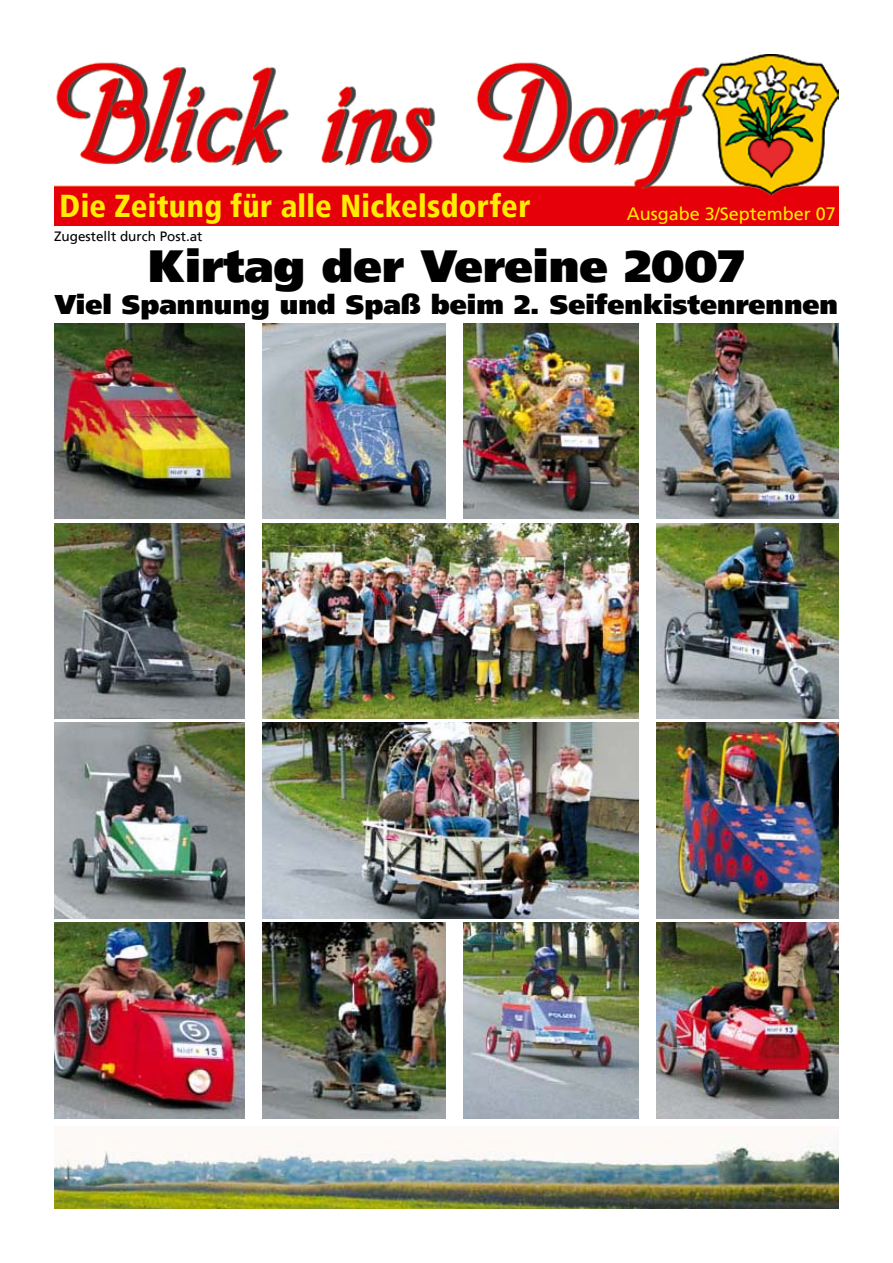
<style>
.page{position:relative;width:893px;height:1263px;background:#fff}
.page>*{position:absolute;margin:0;border:0;box-sizing:border-box;transform-origin:0 0}
.t1{font:900 45px "Frutiger";color:#000}
.t2{font:900 condensed 31.65px "Frutiger";letter-spacing:.01em;color:#ffec00}
.t3{font:900 27px "Frutiger";color:#000}
.t4{font:18px "Frutiger";color:#ffec00}
.t5{font:13.5px "Frutiger";color:#000}
</style>
<div class="page">
<img style="left:54px;top:54px;width:784px;height:171px">
<img style="left:54px;top:1126px;width:785px;height:83px">
<img style="left:262px;top:523px;width:376px;height:195px">
<img style="left:54px;top:323px;width:190px;height:196px">
<img style="left:54px;top:523px;width:190px;height:196px">
<img style="left:262px;top:323px;width:183px;height:196px">
<img style="left:463px;top:323px;width:175px;height:196px">
<img style="left:656px;top:323px;width:183px;height:196px">
<img style="left:656px;top:523px;width:183px;height:196px">
<img style="left:54px;top:723px;width:190px;height:195px">
<img style="left:54px;top:923px;width:190px;height:195px">
<img style="left:656px;top:923px;width:183px;height:195px">
<img style="left:656px;top:723px;width:183px;height:195px">
<img style="left:262px;top:723px;width:376px;height:195px">
<img style="left:463px;top:923px;width:175px;height:195px">
<img style="left:262px;top:923px;width:183px;height:195px">
<p class="t2" style="left:60px;top:186px;width:472px">Die Zeitung für alle Nickelsdorfer</p>
<p class="t4" style="left:627px;top:203px;width:211px">Ausgabe 3/September 07</p>
<p class="t5" style="left:54px;top:229px;width:150px">Zugestellt durch Post.at</p>
<h1 class="t1" style="left:149px;top:239px;width:597px">Kirtag der Vereine 2007</h1>
<p class="t3" style="left:55px;top:288px;width:785px">Viel Spannung und Spaß beim 2. Seifenkistenrennen</p>
</div>
